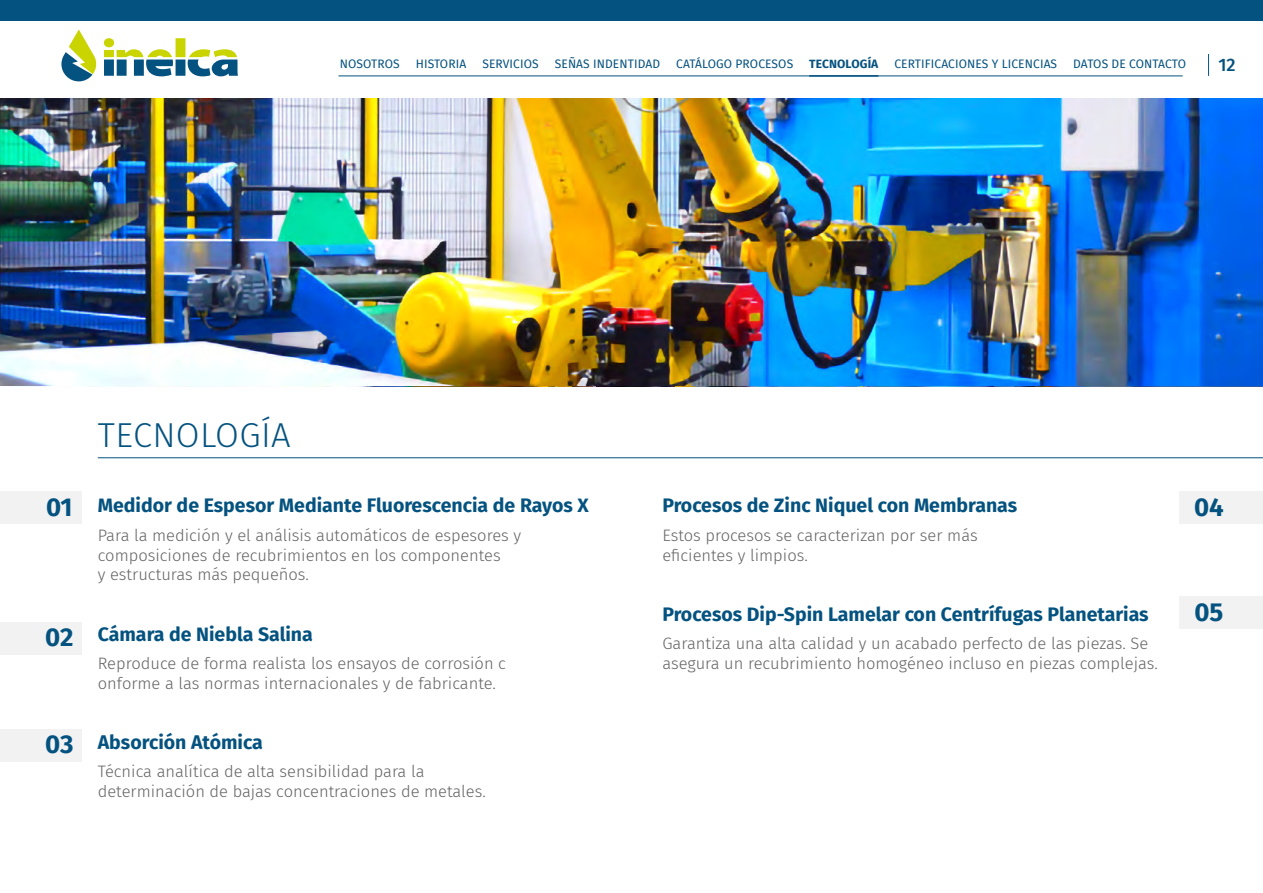
<style>
.page{position:relative;width:1263px;height:893px;background:#fff}
.page>*{position:absolute;margin:0;border:0;box-sizing:border-box;transform-origin:0 0}
.t1{font:300 34.5px "Fira Sans";letter-spacing:.01em;color:#04527f}
.t2{font:700 25.8px "Fira Sans";letter-spacing:-.01em;color:#04527f}
.t3{font:700 19.5px "Fira Sans";color:#04527f}
.t4{font:500 18px "Fira Sans";color:#04527f}
.t5{font:300 16.5px/19.8px "Fira Sans";color:#646363}
.t6{font:12px "Fira Sans";letter-spacing:.01em;color:#04527f}
.t7{font:700 12px "Fira Sans";letter-spacing:.01em;color:#04527f}
</style>
<div class="page">
<svg style="left:104px;top:38px;width:134px;height:38px"></svg>
<svg style="left:61px;top:29px;width:35px;height:52px"></svg>
<div style="left:0;top:0;width:1263px;height:21px;background:#04527f"></div>
<svg style="left:1208px;top:54px;width:1px;height:22px"></svg>
<hr style="left:338px;top:76px;width:844px;height:1px;background:#04527f">
<hr style="left:809px;top:75px;width:69px;height:2px;background:#04527f">
<hr style="left:98px;top:457px;width:1165px;height:1px;background:#04527f">
<div style="left:0;top:491px;width:81px;height:33px;background:#f2f2f2"></div>
<div style="left:1179px;top:491px;width:84px;height:33px;background:#f2f2f2"></div>
<div style="left:1179px;top:597px;width:84px;height:32px;background:#f2f2f2"></div>
<div style="left:0;top:622px;width:81px;height:33px;background:#f2f2f2"></div>
<div style="left:0;top:729px;width:81px;height:33px;background:#f2f2f2"></div>
<img style="left:0;top:99px;width:1263px;height:286px">
<p class="t6" style="left:340px;top:55px;width:61px">NOSOTROS</p>
<p class="t6" style="left:416px;top:55px;width:52px">HISTORIA</p>
<p class="t6" style="left:482px;top:55px;width:58px">SERVICIOS</p>
<p class="t6" style="left:555px;top:55px;width:107px">SEÑAS INDENTIDAD</p>
<p class="t6" style="left:676px;top:55px;width:118px">CATÁLOGO PROCESOS</p>
<p class="t7" style="left:809px;top:54px;width:71px">TECNOLOGÍA</p>
<p class="t6" style="left:894px;top:55px;width:164px">CERTIFICACIONES Y LICENCIAS</p>
<p class="t6" style="left:1073px;top:55px;width:114px">DATOS DE CONTACTO</p>
<p class="t4" style="left:1218px;top:50px;width:19px">12</p>
<p class="t1" style="left:98px;top:410px;width:194px">TECNOLOGÍA</p>
<p class="t3" style="left:662px;top:489px;width:356px">Procesos de Zinc Niquel con Membranas</p>
<p class="t5" style="left:662px;top:525px;width:317px">Estos procesos se caracterizan por ser más eficientes y limpios.</p>
<p class="t3" style="left:98px;top:489px;width:493px">Medidor de Espesor Mediante Fluorescencia de Rayos X</p>
<p class="t5" style="left:98px;top:525px;width:425px">Para la medición y el análisis automáticos de espesores y composiciones de recubrimientos en los componentes<br>y estructuras más pequeños.</p>
<p class="t2" style="left:46px;top:485px;width:28px">01</p>
<p class="t2" style="left:1194px;top:485px;width:31px">04</p>
<p class="t2" style="left:45px;top:615px;width:30px">02</p>
<p class="t2" style="left:45px;top:722px;width:30px">03</p>
<p class="t3" style="left:98px;top:617px;width:217px">Cámara de Niebla Salina</p>
<p class="t5" style="left:98px;top:653px;width:410px">Reproduce de forma realista los ensayos de corrosión c onforme a las normas internacionales y de fabricante.</p>
<p class="t3" style="left:98px;top:726px;width:167px">Absorción Atómica</p>
<p class="t5" style="left:98px;top:761px;width:389px">Técnica analítica de alta sensibilidad para la determinación de bajas concentraciones de metales.</p>
<p class="t3" style="left:662px;top:597px;width:488px">Procesos Dip-Spin Lamelar con Centrífugas Planetarias</p>
<p class="t5" style="left:662px;top:633px;width:497px">Garantiza una alta calidad y un acabado perfecto de las piezas. Se asegura un recubrimiento homogéneo incluso en piezas complejas.</p>
<p class="t2" style="left:1194px;top:590px;width:30px">05</p>
</div>
